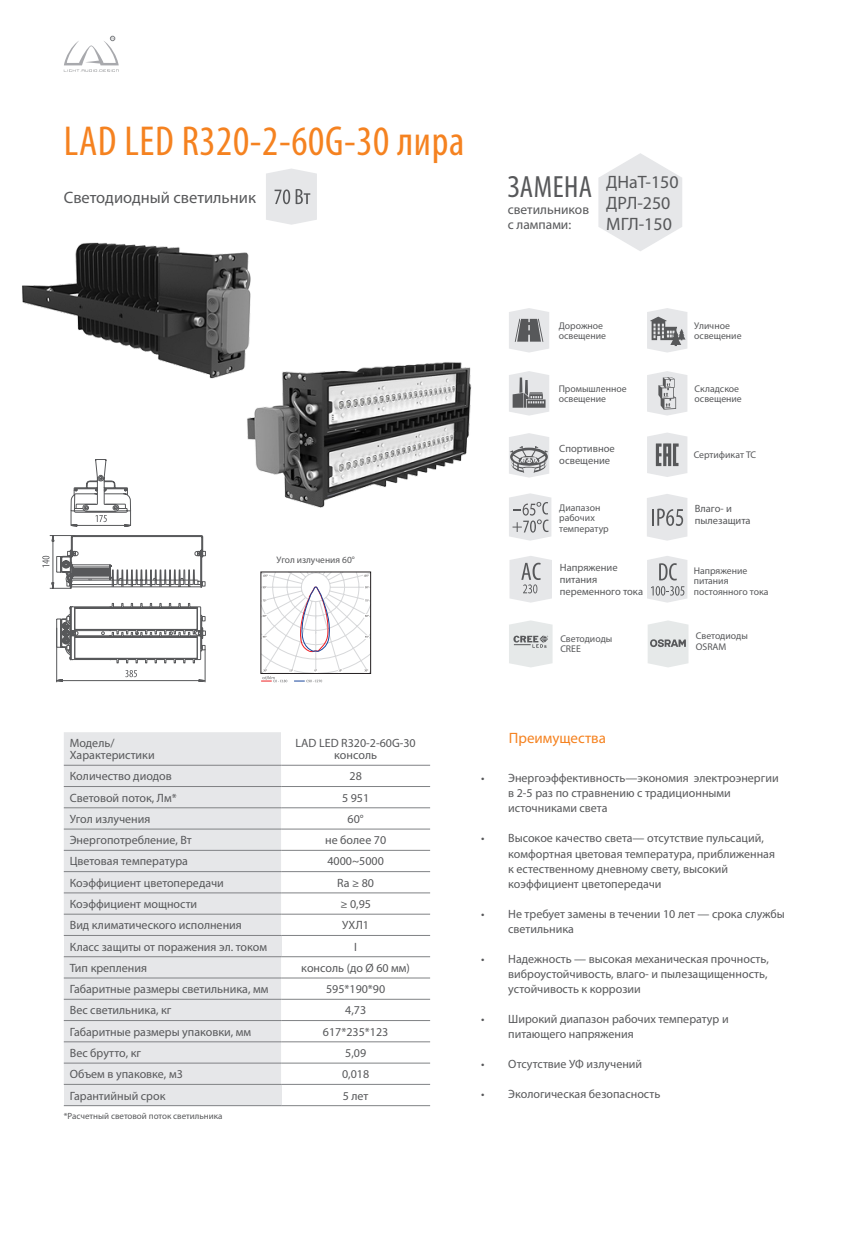
<style>
.page{position:relative;width:851px;height:1234px;background:#fff}
.page>*{position:absolute;margin:0;border:0;box-sizing:border-box;transform-origin:0 0}
.t1{font:condensed 42px "Myriad Pro";letter-spacing:.015em;color:#f58220}
.t2{font:condensed 30.75px "Myriad Pro";letter-spacing:.015em;color:#57585a}
.t3{font:18px "Myriad Pro";color:#57585a}
.t4{font:16.5px "Myriad Pro";color:#57585a}
.t5{font:15px "Myriad Pro";color:#f58220}
.t6{font:13.5px "Myriad Pro";color:#57585a}
.t7{font:12px/15px "Myriad Pro";color:#57585a}
.t8{font:10.5px/12px "Myriad Pro";color:#57585a}
.t9{font:9.75px/10.5px "Myriad Pro";color:#57585a}
.t10{font:9.45px "Myriad Pro";color:#57585a}
.t11{font:9px "Myriad Pro";color:#57585a}
</style>
<div class="page">
<svg style="left:647px;top:556px;width:40px;height:46px"></svg>
<svg style="left:509px;top:371px;width:40px;height:44px"></svg>
<svg style="left:647px;top:371px;width:40px;height:44px"></svg>
<svg style="left:647px;top:308px;width:40px;height:44px"></svg>
<svg style="left:509px;top:308px;width:40px;height:44px"></svg>
<svg style="left:647px;top:433px;width:40px;height:44px"></svg>
<svg style="left:509px;top:433px;width:40px;height:44px"></svg>
<svg style="left:509px;top:620px;width:43px;height:47px"></svg>
<svg style="left:648px;top:620px;width:40px;height:47px"></svg>
<svg style="left:509px;top:556px;width:43px;height:46px"></svg>
<svg style="left:647px;top:494px;width:40px;height:46px"></svg>
<svg style="left:509px;top:493px;width:42px;height:47px"></svg>
<svg style="left:260px;top:571px;width:111px;height:111px"></svg>
<svg style="left:42px;top:459px;width:164px;height:130px"></svg>
<svg style="left:598px;top:153px;width:84px;height:98px"></svg>
<svg style="left:64px;top:36px;width:55px;height:36px"></svg>
<svg style="left:56px;top:602px;width:150px;height:80px"></svg>
<svg style="left:266px;top:168px;width:51px;height:57px"></svg>
<img style="left:22px;top:217px;width:261px;height:162px">
<img style="left:220px;top:340px;width:252px;height:168px">
<div style="left:64px;top:732px;width:217px;height:351px;background:#e6e7e9"></div>
<svg style="left:281px;top:765px;width:149px;height:340px"></svg>
<div style="left:64px;top:935px;width:217px;height:21px;background:#e6e7e9"></div>
<div style="left:64px;top:1084px;width:217px;height:21px;background:#e6e7e9"></div>
<hr style="left:64px;top:764px;width:217px;height:1px;background:#808285">
<hr style="left:281px;top:764px;width:149px;height:1px;background:#808285">
<hr style="left:64px;top:786px;width:217px;height:1px;background:#808285">
<hr style="left:64px;top:807px;width:217px;height:1px;background:#808285">
<hr style="left:64px;top:828px;width:217px;height:1px;background:#808285">
<hr style="left:64px;top:849px;width:217px;height:1px;background:#808285">
<hr style="left:281px;top:849px;width:149px;height:1px;background:#808285">
<hr style="left:64px;top:871px;width:217px;height:1px;background:#808285">
<hr style="left:281px;top:871px;width:149px;height:1px;background:#808285">
<hr style="left:64px;top:892px;width:217px;height:1px;background:#808285">
<hr style="left:281px;top:892px;width:149px;height:1px;background:#808285">
<hr style="left:64px;top:956px;width:217px;height:1px;background:#808285">
<hr style="left:64px;top:977px;width:217px;height:1px;background:#808285">
<hr style="left:64px;top:998px;width:217px;height:1px;background:#808285">
<hr style="left:64px;top:1020px;width:217px;height:1px;background:#808285">
<hr style="left:64px;top:1041px;width:217px;height:1px;background:#808285">
<hr style="left:64px;top:1062px;width:217px;height:1px;background:#808285">
<hr style="left:281px;top:786px;width:149px;height:1px;background:#808285">
<hr style="left:281px;top:807px;width:149px;height:1px;background:#808285">
<hr style="left:281px;top:828px;width:149px;height:1px;background:#808285">
<hr style="left:64px;top:913px;width:217px;height:1px;background:#808285">
<hr style="left:281px;top:913px;width:149px;height:1px;background:#808285">
<hr style="left:64px;top:934px;width:217px;height:1px;background:#808285">
<hr style="left:281px;top:934px;width:149px;height:1px;background:#808285">
<hr style="left:281px;top:956px;width:149px;height:1px;background:#808285">
<hr style="left:281px;top:977px;width:149px;height:1px;background:#808285">
<hr style="left:281px;top:998px;width:149px;height:1px;background:#808285">
<hr style="left:281px;top:1020px;width:149px;height:1px;background:#808285">
<hr style="left:281px;top:1041px;width:149px;height:1px;background:#808285">
<hr style="left:281px;top:1062px;width:149px;height:1px;background:#808285">
<hr style="left:281px;top:1083px;width:149px;height:1px;background:#808285">
<hr style="left:281px;top:1105px;width:149px;height:1px;background:#808285">
<hr style="left:64px;top:1083px;width:217px;height:1px;background:#808285">
<hr style="left:64px;top:1105px;width:217px;height:1px;background:#808285">
<p class="t1" style="left:64px;top:115px;width:402px">LAD LED R320-2-60G-30 лира</p>
<p class="t4" style="left:64px;top:187px;width:193px">Светодиодный светильник</p>
<p class="t2" style="left:507px;top:168px;width:86px">ЗАМЕНА</p>
<p class="t3" style="left:606px;top:171px;width:74px">ДНаТ-150</p>
<p class="t3" style="left:606px;top:192px;width:66px">ДРЛ-250</p>
<p class="t3" style="left:606px;top:212px;width:67px">МГЛ-150</p>
<p class="t6" style="left:507px;top:201px;width:83px">светильников</p>
<p class="t6" style="left:507px;top:216px;width:65px">с лампами:</p>
<p class="t7" style="left:70px;top:735px;width:46px">Модель/</p>
<p class="t7" style="left:70px;top:747px;width:86px">Характеристики</p>
<p class="t10" style="left:276px;top:553px;width:80px">Угол излучения 60°</p>
<p class="t7" style="left:295px;top:736px;width:122px;line-height:12px;text-align:center">LAD LED R320-2-60G-30 консоль</p>
<p class="t7" style="left:70px;top:768px;width:103px">Количество диодов</p>
<p class="t7" style="left:349px;top:768px;width:14px">28</p>
<p class="t7" style="left:70px;top:789px;width:108px">Световой поток, Лм*</p>
<p class="t7" style="left:342px;top:789px;width:29px">5 951</p>
<p class="t7" style="left:70px;top:811px;width:82px">Угол излучения</p>
<p class="t7" style="left:347px;top:811px;width:18px">60°</p>
<p class="t7" style="left:70px;top:832px;width:123px">Энергопотребление, Вт</p>
<p class="t7" style="left:325px;top:832px;width:63px">не более 70</p>
<p class="t7" style="left:70px;top:853px;width:120px">Цветовая температура</p>
<p class="t7" style="left:327px;top:853px;width:58px">4000~5000</p>
<p class="t7" style="left:70px;top:874px;width:155px">Коэффициент цветопередачи</p>
<p class="t7" style="left:337px;top:874px;width:38px">Ra ≥ 80</p>
<p class="t7" style="left:70px;top:896px;width:129px">Коэффициент мощности</p>
<p class="t7" style="left:340px;top:896px;width:32px">≥ 0,95</p>
<p class="t7" style="left:70px;top:917px;width:173px">Вид климатического исполнения</p>
<p class="t7" style="left:342px;top:917px;width:28px">УХЛ1</p>
<p class="t7" style="left:70px;top:938px;width:199px">Класс защиты от поражения эл. током</p>
<p class="t7" style="left:354px;top:938px;width:4px">I</p>
<p class="t7" style="left:70px;top:959px;width:79px">Тип крепления</p>
<p class="t7" style="left:301px;top:959px;width:110px">консоль (до Ø 60 мм)</p>
<p class="t7" style="left:70px;top:981px;width:200px">Габаритные размеры светильника, мм</p>
<p class="t7" style="left:326px;top:981px;width:61px">595*190*90</p>
<p class="t7" style="left:70px;top:1002px;width:103px">Вес светильника, кг</p>
<p class="t7" style="left:345px;top:1002px;width:22px">4,73</p>
<p class="t7" style="left:70px;top:1023px;width:183px">Габаритные размеры упаковки, мм</p>
<p class="t7" style="left:323px;top:1023px;width:67px">617*235*123</p>
<p class="t7" style="left:70px;top:1044px;width:73px">Вес брутто, кг</p>
<p class="t7" style="left:345px;top:1044px;width:22px">5,09</p>
<p class="t7" style="left:70px;top:1066px;width:114px">Объем в упаковке, м3</p>
<p class="t7" style="left:342px;top:1066px;width:29px">0,018</p>
<p class="t7" style="left:70px;top:1087px;width:97px">Гарантийный срок</p>
<p class="t7" style="left:343px;top:1087px;width:27px">5 лет</p>
<p class="t11" style="left:64px;top:1110px;width:160px">*Расчетный световой поток светильника</p>
<p class="t9" style="left:558px;top:320px;width:49px">Дорожное освещение</p>
<p class="t9" style="left:694px;top:320px;width:49px">Уличное освещение</p>
<p class="t9" style="left:558px;top:383px;width:69px">Промышленное</p>
<p class="t9" style="left:558px;top:393px;width:49px">освещение</p>
<p class="t9" style="left:694px;top:383px;width:46px">Складское</p>
<p class="t9" style="left:694px;top:393px;width:49px">освещение</p>
<p class="t8" style="left:559px;top:442px;width:57px">Спортивное</p>
<p class="t8" style="left:559px;top:454px;width:52px">освещение</p>
<p class="t9" style="left:693px;top:449px;width:64px">Сертификат ТС</p>
<p class="t9" style="left:559px;top:502px;width:43px">Диапазон</p>
<p class="t9" style="left:559px;top:512px;width:51px">рабочих температур</p>
<p class="t8" style="left:694px;top:502px;width:57px">Влаго- и пылезащита</p>
<p class="t8" style="left:559px;top:561px;width:85px">Напряжение питания переменного тока</p>
<p class="t9" style="left:693px;top:564px;width:55px">Напряжение</p>
<p class="t9" style="left:693px;top:575px;width:36px">питания</p>
<p class="t9" style="left:693px;top:585px;width:76px">постоянного тока</p>
<p class="t9" style="left:560px;top:633px;width:53px">Светодиоды</p>
<p class="t9" style="left:560px;top:643px;width:22px">CREE</p>
<p class="t9" style="left:695px;top:630px;width:53px">Светодиоды</p>
<p class="t9" style="left:695px;top:640px;width:32px">OSRAM</p>
<p class="t5" style="left:509px;top:729px;width:98px">Преимущества</p>
<p class="t7" style="left:508px;top:770px;width:272px;text-indent:-27px">• Энергоэффективность—экономия электроэнергии в 2-5 раз по стравнению с традиционными источниками света</p>
<p class="t7" style="left:508px;top:830px;width:268px;text-indent:-27px">• Высокое качество света— отсутствие пульсаций, комфортная цветовая температура, приближенная к естественному дневному свету, высокий коэффициент цветопередачи</p>
<p class="t7" style="left:508px;top:905px;width:278px;text-indent:-27px">• Не требует замены в течении 10 лет — срока службы светильника</p>
<p class="t7" style="left:508px;top:950px;width:262px;text-align:justify;text-indent:-27px">• Надежность — высокая механическая прочность, виброустойчивость, влаго- и пылезащищенность, устойчивость к коррозии</p>
<p class="t7" style="left:508px;top:1010px;width:222px;text-indent:-27px">• Широкий диапазон рабочих температур и питающего напряжения</p>
<p class="t7" style="left:481px;top:1055px;width:162px">• Отсутствие УФ излучений</p>
<p class="t7" style="left:481px;top:1085px;width:180px">• Экологическая безопасность</p>
</div>
